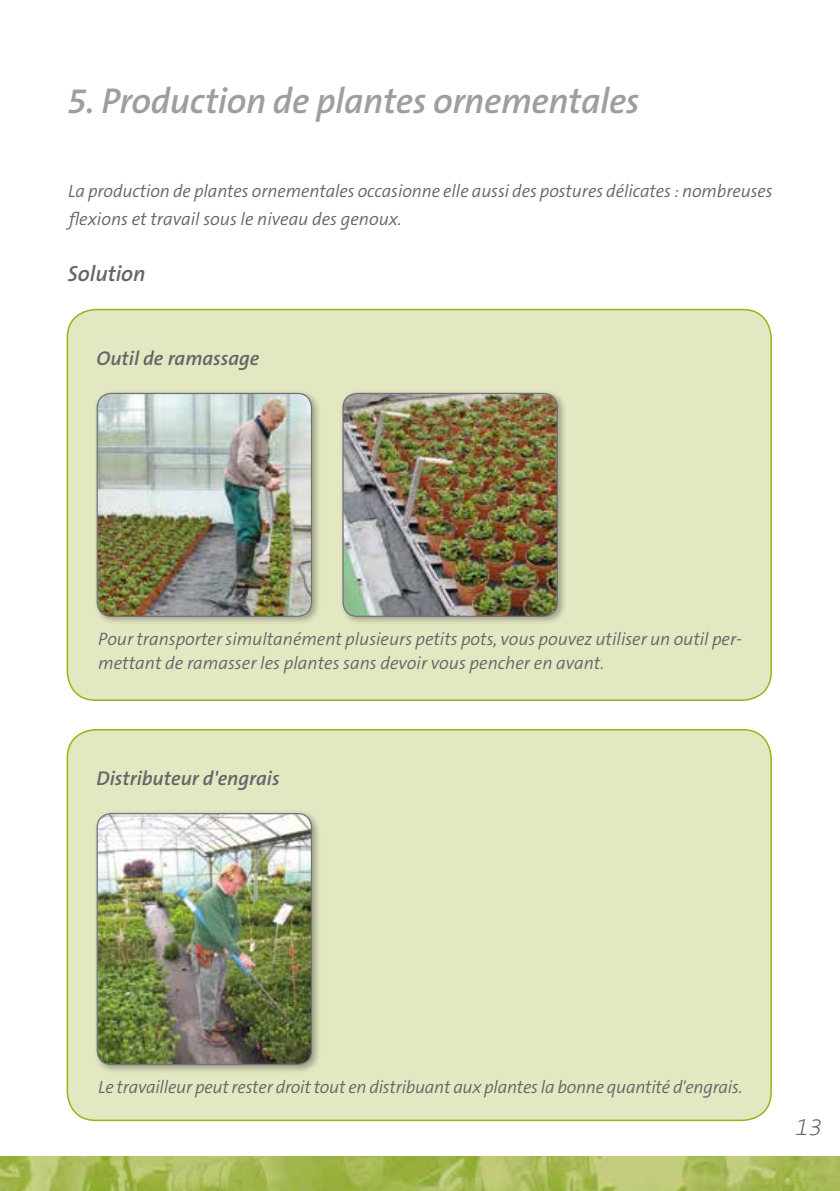
<style>
.page{position:relative;width:840px;height:1191px;background:#fff}
.page>*{position:absolute;margin:0;border:0;box-sizing:border-box;transform-origin:0 0}
.t1{font:italic 600 36px "The Sans B6";letter-spacing:-.01em;color:#9c9e9f}
.t2{font:italic 200 24px "The Sans B2";color:#646567}
.t3{font:italic 600 22px "The Sans B6";color:#646567}
.t4{font:italic 600 20px "The Sans B6";color:#646567}
.t5{font:italic 300 18px/28px "The Sans B4";letter-spacing:-.005em;color:#646567}
</style>
<div class="page">
<img style="left:0;top:1157px;width:839px;height:34px">
<div style="left:67px;top:309px;width:703px;height:391px;background:#e3e8c3;border-radius:28px"></div>
<div style="left:67px;top:309px;width:704px;height:392px;border:2px solid #97b314;border-radius:28px"></div>
<div style="left:67px;top:729px;width:703px;height:391px;background:#e3e8c3;border-radius:28px"></div>
<div style="left:67px;top:729px;width:704px;height:392px;border:2px solid #97b314;border-radius:28px"></div>
<div style="left:93px;top:389px;width:228px;height:236px;background:#000;opacity:.3"></div>
<img style="left:97px;top:393px;width:214px;height:223px">
<div style="left:97px;top:393px;width:215px;height:224px;border:1px solid #707172;border-radius:14px"></div>
<div style="left:93px;top:809px;width:228px;height:265px;background:#000;opacity:.3"></div>
<img style="left:97px;top:813px;width:214px;height:251px">
<div style="left:97px;top:813px;width:215px;height:252px;border:1px solid #707172;border-radius:14px"></div>
<div style="left:339px;top:389px;width:227px;height:236px;background:#000;opacity:.3"></div>
<img style="left:343px;top:393px;width:214px;height:223px">
<div style="left:342px;top:393px;width:215px;height:224px;border:1px solid #707172;border-radius:14px"></div>
<h1 class="t1" style="left:67px;top:82px;width:573px">5. Production de plantes ornementales</h1>
<p class="t5" style="left:68px;top:178px;width:705px">La production de plantes ornementales occasionne elle aussi des postures délicates : nombreuses flexions et travail sous le niveau des genoux.</p>
<p class="t3" style="left:68px;top:262px;width:79px">Solution</p>
<p class="t4" style="left:97px;top:347px;width:164px">Outil de ramassage</p>
<p class="t5" style="left:98px;top:628px;width:645px;line-height:24px">Pour transporter simultanément plusieurs petits pots, vous pouvez utiliser un outil per&shy;mettant de ramasser les plantes sans devoir vous pencher en avant.</p>
<p class="t4" style="left:97px;top:767px;width:184px">Distributeur d'engrais</p>
<p class="t5" style="left:98px;top:1074px;width:643px">Le travailleur peut rester droit tout en distribuant aux plantes la bonne quantité d'engrais.</p>
<h2 class="t2" style="left:795px;top:1114px;width:28px">13</h2>
</div>
